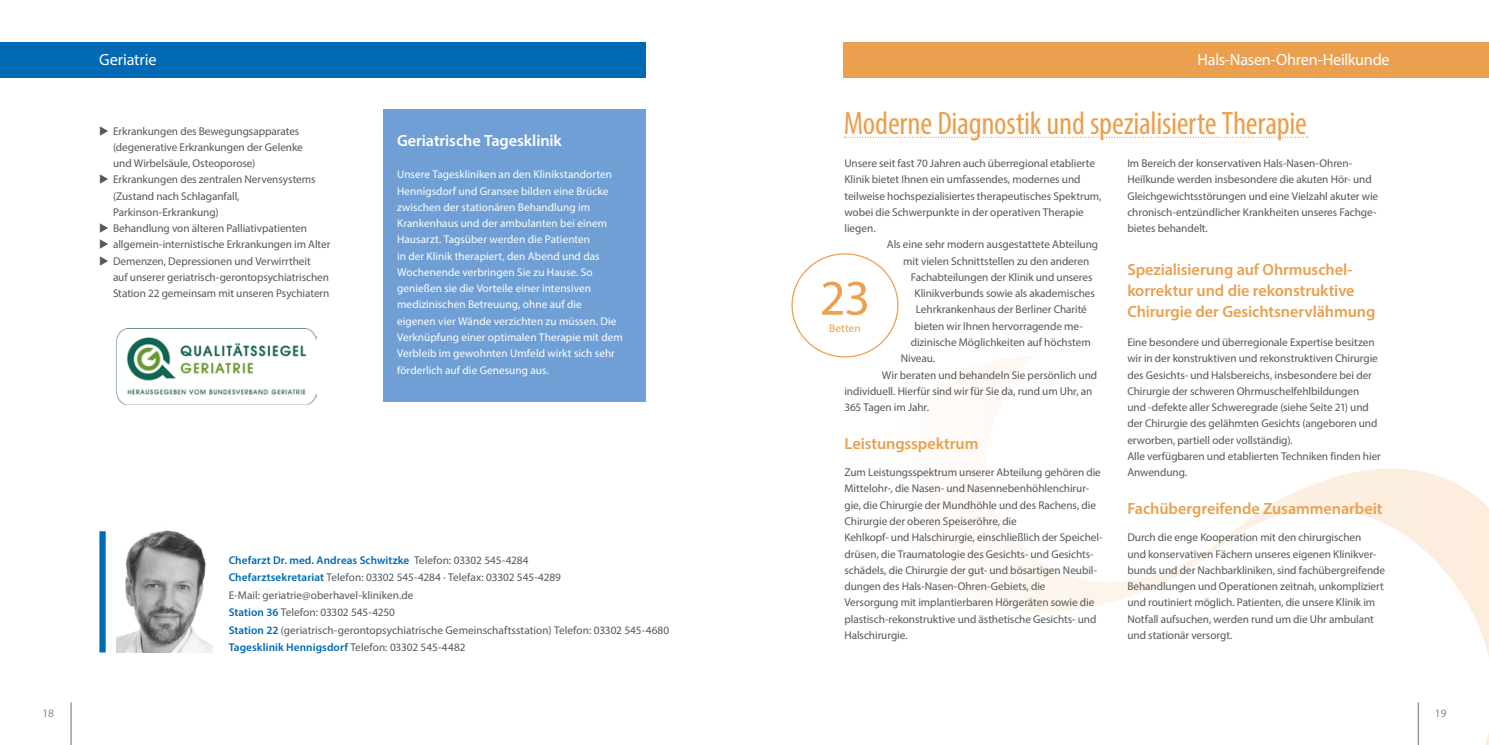
<style>
.page{position:relative;width:1489px;height:745px;background:#fff}
.page>*{position:absolute;margin:0;border:0;box-sizing:border-box;transform-origin:0 0}
.t1{font:50px "Myriad Pro";color:#eaa04e}
.t2{font:condensed 32.5px "Myriad Pro";letter-spacing:-.01em;color:#eaa04e}
.t3{font:600 16.25px/21.2px "Myriad Pro";letter-spacing:-.005em;color:#eaa04e}
.t4{font:16.25px "Myriad Pro";letter-spacing:-.015em;color:#fff}
.t5{font:600 16.25px "Myriad Pro";letter-spacing:-.005em;color:#fff}
.t6{font:11.25px/16.2px "Myriad Pro";letter-spacing:-.005em;color:#575756}
.t7{font:11.25px/16.2px "Myriad Pro";letter-spacing:.005em;color:#fff}
.t8{font:11.25px "Myriad Pro";letter-spacing:.01em;color:#eaa04e}
.t9{font:11.25px "Myriad Pro";color:#878787}
.s1{font-weight:600;color:#006ab5}
</style>
<div class="page">
<hr style="left:71px;top:702px;width:1px;height:42px;background:#706f6f">
<img style="left:117px;top:530px;width:96px;height:122px">
<div style="left:0;top:43px;width:645px;height:35px;background:#006ab5"></div>
<div style="left:99px;top:531px;width:7px;height:121px;background:#006ab5"></div>
<svg style="left:856px;top:355px;width:632px;height:389px"></svg>
<div style="left:843px;top:43px;width:645px;height:35px;background:#eaa04e"></div>
<svg style="left:844px;top:136px;width:463px;height:2px"></svg>
<div style="left:383px;top:110px;width:262px;height:291px;background:#6f9fd5"></div>
<img style="left:117px;top:328px;width:200px;height:76px">
<h3 class="t4" style="left:99px;top:50px;width:59px">Geriatrie</h3>
<p class="t6" style="left:113px;top:122px;width:191px;text-indent:-14px">◆ Erkrankungen des Bewegungsapparates (degenerative Erkrankungen der Gelenke und Wirbelsäule, Osteoporose)</p>
<p class="t6" style="left:113px;top:171px;width:204px;text-indent:-14px">◆ Erkrankungen des zentralen Nervensystems (Zustand nach Schlaganfall,<br>Parkinson-Erkrankung)</p>
<p class="t6" style="left:99px;top:220px;width:209px">◆ Behandlung von älteren Palliativpatienten</p>
<p class="t6" style="left:99px;top:236px;width:233px">◆ allgemein-internistische Erkrankungen im Alter</p>
<p class="t6" style="left:113px;top:252px;width:218px;text-indent:-14px">◆ Demenzen, Depressionen und Verwirrtheit<br>auf unserer geriatrisch-gerontopsychiatrischen<br>Station 22 gemeinsam mit unseren Psychiatern</p>
<h3 class="t5" style="left:397px;top:130px;width:166px">Geriatrische Tagesklinik</h3>
<p class="t7" style="left:397px;top:166px;width:227px">Unsere Tageskliniken an den Klinikstandorten Hennigsdorf und Gransee bilden eine Brücke zwischen der stationären Behandlung im Krankenhaus und der ambulanten bei einem Hausarzt. Tagsüber werden die Patienten<br>in der Klinik therapiert, den Abend und das Wochenende verbringen Sie zu Hause. So genießen sie die Vorteile einer intensiven medizinischen Betreuung, ohne auf die eigenen vier Wände verzichten zu müssen. Die Verknüpfung einer optimalen Therapie mit dem Verbleib im gewohnten Umfeld wirkt sich sehr förderlich auf die Genesung aus.</p>
<p class="t6" style="left:229px;top:550px;width:442px;line-height:17.5px"><span class="s1">Chefarzt Dr. med. Andreas Schwitzke</span> Telefon: 03302 545-4284<br><span class="s1">Chefarztsekretariat</span> Telefon: 03302 545-4284 · Telefax: 03302 545-4289<br>E-Mail: geriatrie@oberhavel-kliniken.de<br><span class="s1">Station 36</span> Telefon: 03302 545-4250<br><span class="s1">Station 22</span> (geriatrisch-gerontopsychiatrische Gemeinschaftsstation) Telefon: 03302 545-4680<br><span class="s1">Tagesklinik Hennigsdorf</span> Telefon: 03302 545-4482</p>
<h3 class="t4" style="left:1197px;top:50px;width:194px">Hals-Nasen-Ohren-Heilkunde</h3>
<h2 class="t2" style="left:843px;top:104px;width:465px">Moderne Diagnostik und spezialisierte Therapie</h2>
<p class="t6" style="left:844px;top:155px;width:258px">Unsere seit fast 70 Jahren auch überregional etablierte Klinik bietet Ihnen ein umfassendes, modernes und teilweise hochspezialisiertes therapeutisches Spektrum, wobei die Schwerpunkte in der operativen Therapie liegen.</p>
<p class="t6" style="left:887px;top:236px;width:213px">Als eine sehr modern ausgestattete Abteilung</p>
<p class="t6" style="left:903px;top:252px;width:187px">mit vielen Schnittstellen zu den anderen</p>
<p class="t6" style="left:910px;top:269px;width:183px">Fachabteilungen der Klinik und unseres</p>
<p class="t6" style="left:914px;top:285px;width:182px">Klinikverbunds sowie als akademisches</p>
<p class="t6" style="left:915px;top:301px;width:173px">Lehrkrankenhaus der Berliner Charité</p>
<p class="t6" style="left:914px;top:317px;width:170px">bieten wir Ihnen hervorragende me-</p>
<p class="t6" style="left:910px;top:334px;width:181px">dizinische Möglichkeiten auf höchstem</p>
<p class="t6" style="left:900px;top:350px;width:36px">Niveau.</p>
<p class="t6" style="left:881px;top:366px;width:217px">Wir beraten und behandeln Sie persönlich und</p>
<p class="t6" style="left:844px;top:382px;width:249px">individuell. Hierfür sind wir für Sie da, rund um Uhr, an</p>
<p class="t6" style="left:844px;top:399px;width:86px">365 Tagen im Jahr.</p>
<h3 class="t3" style="left:844px;top:432px;width:135px">Leistungsspektrum</h3>
<p class="t6" style="left:844px;top:464px;width:260px">Zum Leistungsspektrum unserer Abteilung gehören die Mittelohr-, die Nasen- und Nasennebenhöhlenchirur&shy;gie, die Chirurgie der Mundhöhle und des Rachens, die Chirurgie der oberen Speiseröhre, die<br>Kehlkopf- und Halschirurgie, einschließlich der Speichel&shy;drüsen, die Traumatologie des Gesichts- und Gesichts&shy;schädels, die Chirurgie der gut- und bösartigen Neubil&shy;dungen des Hals-Nasen-Ohren-Gebiets, die<br>Versorgung mit implantierbaren Hörgeräten sowie die plastisch-rekonstruktive und ästhetische Gesichts- und Halschirurgie.</p>
<h1 class="t1" style="left:819px;top:267px;width:52px">23</h1>
<p class="t8" style="left:829px;top:321px;width:33px">Betten</p>
<p class="t6" style="left:1127px;top:155px;width:252px">Im Bereich der konservativen Hals-Nasen-Ohren-Heilkunde werden insbesondere die akuten Hör- und Gleichgewichtsstörungen und eine Vielzahl akuter wie chronisch-entzündlicher Krankheiten unseres Fachge&shy;bietes behandelt.</p>
<h3 class="t3" style="left:1127px;top:258px;width:249px">Spezialisierung auf Ohrmuschel&shy;korrektur und die rekonstruktive<br>Chirurgie der Gesichtsnervlähmung</h3>
<p class="t6" style="left:1127px;top:334px;width:255px">Eine besondere und überregionale Expertise besitzen wir in der konstruktiven und rekonstruktiven Chirurgie des Gesichts- und Halsbereichs, insbesondere bei der Chirurgie der schweren Ohrmuschelfehlbildungen<br>und -defekte aller Schweregrade (siehe Seite 21) und der Chirurgie des gelähmten Gesichts (angeboren und erworben, partiell oder vollständig).<br>Alle verfügbaren und etablierten Techniken finden hier Anwendung.</p>
<h3 class="t3" style="left:1127px;top:497px;width:256px">Fachübergreifende Zusammenarbeit</h3>
<p class="t6" style="left:1127px;top:529px;width:259px">Durch die enge Kooperation mit den chirurgischen<br>und konservativen Fächern unseres eigenen Klinikver&shy;bunds und der Nachbarkliniken, sind fachübergreifende Behandlungen und Operationen zeitnah, unkompliziert und routiniert möglich. Patienten, die unsere Klinik im Notfall aufsuchen, werden rund um die Uhr ambulant und stationär versorgt.</p>
<p class="t9" style="left:43px;top:706px;width:13px">18</p>
<p class="t9" style="left:1434px;top:706px;width:13px">19</p>
</div>
